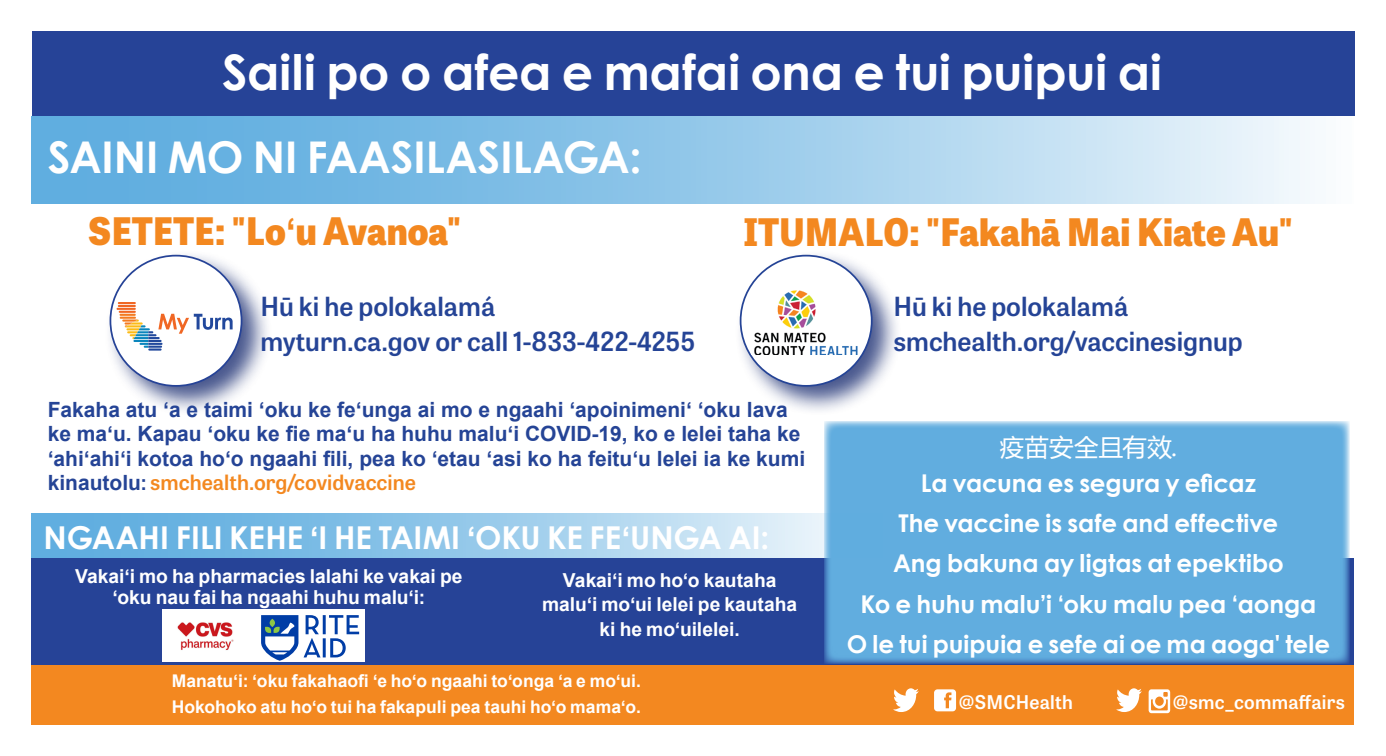
<style>
.page{position:relative;width:1386px;height:756px;background:#fff}
.page>*{position:absolute;margin:0;border:0;box-sizing:border-box;transform-origin:0 0}
.t1{font:700 49px "Century Gothic";color:#fff}
.t2{font:700 43.75px "Century Gothic";color:#fff}
.t3{font:800 37.8px "Tablet Gothic";color:#f38820;scale:.94 1}
.t4{font:700 31.5px "Century Gothic";letter-spacing:-.005em;color:#fff}
.t5{font:600 26.25px "Tablet Gothic";color:#254496}
.t6{font:700 24.5px "Century Gothic";color:#fff}
.t7{font:24.5px "Microsoft Ya Hei";letter-spacing:.01em;color:#fff}
.t8{font:700 21px/24.5px "Arial";color:#254496}
.t9{font:700 19.25px/24.5px "Arial";color:#fff;text-align:center}
.t10{font:600 18.9px "Tablet Gothic";letter-spacing:.01em;color:#fff}
.t11{font:700 17.5px "Arial";color:#fff}
.s1{font-family:"Arial";font-weight:700}
.s2{font-family:"Tablet Gothic";font-weight:600}
.s3{font-family:"Tablet Gothic";font-weight:600;color:#f38820}
.s4{font-family:"Arial"}
</style>
<div class="page">
<div style="left:32px;top:558px;width:1322px;height:167px;background:#264397"></div>
<div style="left:32px;top:665px;width:1322px;height:59px;background:#f38820"></div>
<div style="left:32px;top:32px;width:1323px;height:84px;background:#264397"></div>
<div style="left:824px;top:421px;width:525px;height:243px;background:#61addf"></div>
<svg style="left:1149px;top:689px;width:21px;height:24px"></svg>
<svg style="left:934px;top:689px;width:22px;height:22px"></svg>
<svg style="left:893px;top:688px;width:26px;height:24px"></svg>
<svg style="left:1116px;top:688px;width:26px;height:24px"></svg>
<svg style="left:32px;top:116px;width:1278px;height:87px;background:#97caea"></svg>
<div style="left:104px;top:250px;width:168px;height:166px;background:#0d2169;opacity:.75"></div>
<div style="left:110px;top:256px;width:132px;height:130px;background:#fff;border-radius:50%"></div>
<svg style="left:117px;top:302px;width:116px;height:49px"></svg>
<div style="left:735px;top:250px;width:167px;height:166px;background:#0d2169;opacity:.75"></div>
<div style="left:741px;top:256px;width:131px;height:130px;background:#fff;border-radius:50%"></div>
<img style="left:754px;top:290px;width:104px;height:64px">
<svg style="left:32px;top:514px;width:798px;height:44px;background:#94c8e9"></svg>
<div style="left:162px;top:609px;width:203px;height:52px;background:#fff"></div>
<svg style="left:261px;top:615px;width:98px;height:46px"></svg>
<img style="left:177px;top:622px;width:57px;height:28px">
<p class="t1" style="left:222px;top:35px;width:941px">Saili po o afea e mafai ona e tui puipui ai</p>
<p class="t2" style="left:48px;top:124px;width:595px">SAINI MO NI FAASILASILAGA:</p>
<p class="t3" style="left:88px;top:204px;width:398px">SETETE: "Lo<span class="s1">ʻ</span>u Avanoa"</p>
<p class="t3" style="left:743px;top:204px;width:586px">ITUMALO: "Fakahā Mai Kiate Au"</p>
<p class="t5" style="left:260px;top:288px;width:237px">Hū ki he polokalamá</p>
<p class="t5" style="left:260px;top:323px;width:436px">myturn.ca.gov or call 1-833-422-4255</p>
<p class="t8" style="left:48px;top:397px;width:759px">Fakaha atu ʻa e taimi ʻoku ke feʻunga ai mo e ngaahi ʻapoinimeniʻ ʻoku lava ke maʻu. Kapau ʻoku ke fie maʻu ha huhu maluʻi COVID-19, ko e lelei taha ke ʻahiʻahiʻi kotoa hoʻo ngaahi fili, pea ko ʻetau ʻasi ko ha feituʻu lelei ia ke kumi kinautolu<span class="s2">:</span> <span class="s3">smchealth.org/covidvaccine</span></p>
<p class="t4" style="left:44px;top:513px;width:727px">NGAAHI FILI KEHE <span class="s4">ʻ</span>I HE TAIMI <span class="s4">ʻ</span>OKU KE FE<span class="s4">ʻ</span>UNGA AI:</p>
<p class="t9" style="left:75px;top:566px;width:389px;line-height:21px">Vakaiʻi mo ha pharmacies lalahi ke vakai pe ʻoku nau fai ha ngaahi huhu maluʻi:</p>
<p class="t9" style="left:542px;top:568px;width:257px">Vakaiʻi mo hoʻo kautaha maluʻi moʻui lelei pe kautaha ki he moʻuilelei.</p>
<p class="t11" style="left:172px;top:668px;width:471px">Manatuʻi: ʻoku fakahaofi ʻe hoʻo ngaahi toʻonga ʻa e moʻui.</p>
<p class="t11" style="left:172px;top:694px;width:471px">Hokohoko atu hoʻo tui ha fakapuli pea tauhi hoʻo mamaʻo.</p>
<p class="t5" style="left:893px;top:288px;width:237px">Hū ki he polokalamá</p>
<p class="t5" style="left:893px;top:323px;width:351px">smchealth.org/vaccinesignup</p>
<p class="t7" style="left:1000px;top:431px;width:179px">疫苗安全且有效.</p>
<p class="t6" style="left:921px;top:465px;width:337px">La vacuna es segura y eficaz</p>
<p class="t6" style="left:899px;top:505px;width:381px">The vaccine is safe and effective</p>
<p class="t6" style="left:893px;top:545px;width:392px">Ang bakuna ay ligtas at epektibo</p>
<p class="t6" style="left:861px;top:585px;width:457px">Ko e huhu malu’i ‘oku malu pea ‘aonga</p>
<p class="t6" style="left:847px;top:625px;width:485px">O le tui puipuia e sefe ai oe ma aoga' tele</p>
<p class="t10" style="left:959px;top:688px;width:116px">@SMCHealth</p>
<p class="t10" style="left:1173px;top:688px;width:174px">@smc_commaffairs</p>
</div>
